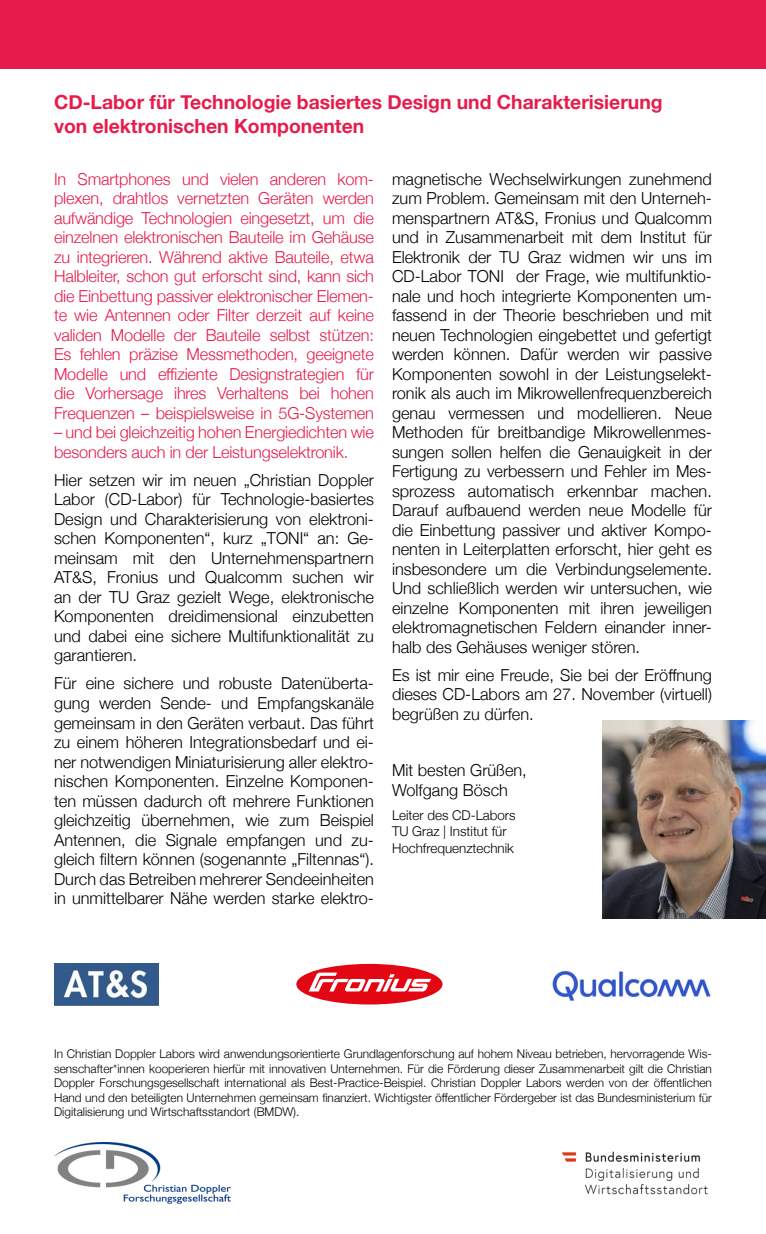
<style>
.page{position:relative;width:766px;height:1234px;background:#fff}
.page>*{position:absolute;margin:0;border:0;box-sizing:border-box;transform-origin:0 0}
.t1{font:700 19.5px/23.4px "Helvetica Neue";color:#e61d4c}
.t2{font:300 16.5px/19.5px "Helvetica Neue";color:#000;text-align:justify}
.t3{font:300 16.5px/19.5px "Helvetica Neue";letter-spacing:-.01em;color:#e61d4c;text-align:justify}
.t4{font:300 13.5px/16.2px "Helvetica Neue";color:#000}
.t5{font:300 12px/14.4px "Helvetica Neue";color:#000;text-align:justify}
</style>
<div class="page">
<div style="left:0;top:0;width:765px;height:69px;background:#e61d4c"></div>
<div style="left:296px;top:963px;width:146px;height:41px;background:#e30613;border-radius:50%"></div>
<svg style="left:308px;top:972px;width:123px;height:19px"></svg>
<img style="left:54px;top:963px;width:105px;height:42px">
<img style="left:54px;top:1142px;width:176px;height:61px">
<img style="left:562px;top:1151px;width:146px;height:44px">
<img style="left:602px;top:720px;width:163px;height:198px">
<img style="left:553px;top:970px;width:158px;height:30px">
<p class="t1" style="left:54px;top:91px;width:610px">CD-Labor für Technologie basiertes Design und Charakterisierung von elektronischen Komponenten</p>
<p class="t3" style="left:54px;top:168px;width:321px">In Smartphones und vielen anderen kom&shy;plexen, drahtlos vernetzten Geräten werden aufwändige Technologien eingesetzt, um die einzelnen elektronischen Bauteile im Gehäuse zu integrieren. Während aktive Bauteile, etwa Halbleiter, schon gut erforscht sind, kann sich die Einbettung passiver elektronischer Elemen&shy;te wie Antennen oder Filter derzeit auf keine validen Modelle der Bauteile selbst stützen:<br>Es fehlen präzise Messmethoden, geeignete Modelle und effiziente Designstrategien für die Vorhersage ihres Verhaltens bei hohen Frequenzen – beispielsweise in 5G-Systemen</p>
<p class="t3" style="left:54px;top:421px;width:321px">– und bei gleichzeitig hohen Energiedichten wie besonders auch in der Leistungselektronik.</p>
<p class="t2" style="left:54px;top:469px;width:321px">Hier setzen wir im neuen „Christian Doppler Labor (CD-Labor) für Technologie-basiertes Design und Charakterisierung von elektroni&shy;schen Komponenten“, kurz „TONI“ an: Ge&shy;meinsam mit den Unternehmenspartnern AT&amp;S, Fronius und Qualcomm suchen wir an der TU Graz gezielt Wege, elektronische Komponenten dreidimensional einzubetten und dabei eine sichere Multifunktionalität zu garantieren.</p>
<p class="t2" style="left:54px;top:672px;width:321px">Für eine sichere und robuste Datenüberta&shy;gung werden Sende- und Empfangskanäle gemeinsam in den Geräten verbaut. Das führt zu einem höheren Integrationsbedarf und ei&shy;ner notwendigen Miniaturisierung aller elektro&shy;nischen Komponenten. Einzelne Komponen&shy;ten müssen dadurch oft mehrere Funktionen gleichzeitig übernehmen, wie zum Beispiel Antennen, die Signale empfangen und zu&shy;gleich filtern können (sogenannte „Filtennas“).<br>Durch das Betreiben mehrerer Sendeeinheiten in unmittelbarer Nähe werden starke elektro-</p>
<p class="t2" style="left:392px;top:168px;width:321px">magnetische Wechselwirkungen zunehmend zum Problem. Gemeinsam mit den Unterneh&shy;menspartnern AT&amp;S, Fronius und Qualcomm und in Zusammenarbeit mit dem Institut für Elektronik der TU Graz widmen wir uns im CD-Labor TONI der Frage, wie multifunktio&shy;nale und hoch integrierte Komponenten um&shy;fassend in der Theorie beschrieben und mit neuen Technologien eingebettet und gefertigt werden können. Dafür werden wir passive Komponenten sowohl in der Leistungselekt&shy;ronik als auch im Mikrowellenfrequenzbereich genau vermessen und modellieren. Neue Methoden für breitbandige Mikrowellenmes&shy;sungen sollen helfen die Genauigkeit in der Fertigung zu verbessern und Fehler im Mes&shy;sprozess automatisch erkennbar machen.<br>Darauf aufbauend werden neue Modelle für die Einbettung passiver und aktiver Kompo&shy;nenten in Leiterplatten erforscht, hier geht es insbesondere um die Verbindungselemente.<br>Und schließlich werden wir untersuchen, wie einzelne Komponenten mit ihren jeweiligen elektromagnetischen Feldern einander inner&shy;halb des Gehäuses weniger stören.</p>
<p class="t2" style="left:392px;top:664px;width:321px">Es ist mir eine Freude, Sie bei der Eröffnung dieses CD-Labors am 27. November (virtuell) begrüßen zu dürfen.</p>
<p class="t2" style="left:392px;top:759px;width:136px">Mit besten Grüßen,<br>Wolfgang Bösch</p>
<p class="t4" style="left:392px;top:806px;width:125px">Leiter des CD-Labors<br>TU Graz | Institut für<br>Hochfrequenztechnik</p>
<p class="t5" style="left:54px;top:1045px;width:659px">In Christian Doppler Labors wird anwendungsorientierte Grundlagenforschung auf hohem Niveau betrieben, hervorragende Wis&shy;senschafter*innen kooperieren hierfür mit innovativen Unternehmen. Für die Förderung dieser Zusammenarbeit gilt die Christian Doppler Forschungsgesellschaft international als Best-Practice-Beispiel. Christian Doppler Labors werden von der öffentlichen Hand und den beteiligten Unternehmen gemeinsam finanziert. Wichtigster öffentlicher Fördergeber ist das Bundesministerium für Digitalisierung und Wirtschaftsstandort (BMDW).</p>
</div>
